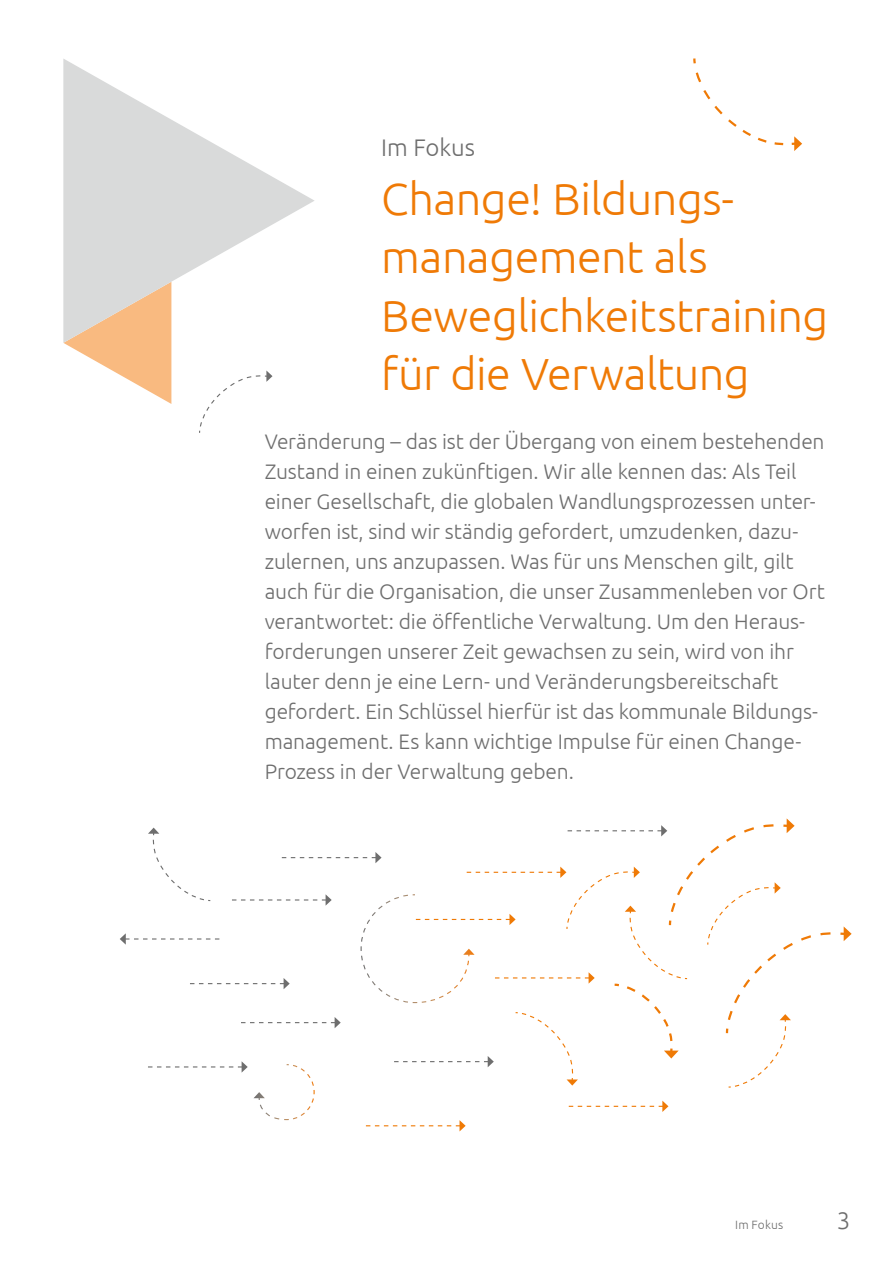
<style>
.page{position:relative;width:893px;height:1263px;background:#fff}
.page>*{position:absolute;margin:0;border:0;box-sizing:border-box;transform-origin:0 0}
.t1{font:300 45px/58.5px "Ubuntu";letter-spacing:-.01em;color:#ef7a06}
.t2{font:300 24px "Ubuntu";letter-spacing:-.005em;color:#6e6e6e}
.t3{font:300 21px/30px "Ubuntu";letter-spacing:-.005em;color:#6e6e6e}
.t4{font:300 12px "Ubuntu";letter-spacing:.015em;color:#6e6e6e}
</style>
<div class="page">
<svg style="left:64px;top:343px;width:107px;height:61px"></svg>
<svg style="left:63px;top:59px;width:251px;height:284px"></svg>
<svg style="left:693px;top:58px;width:109px;height:93px"></svg>
<svg style="left:199px;top:370px;width:73px;height:63px"></svg>
<svg style="left:120px;top:818px;width:732px;height:313px"></svg>
<p class="t2" style="left:381px;top:133px;width:95px">Im Fokus</p>
<h1 class="t1" style="left:381px;top:168px;width:448px">Change! Bildungs&shy;management als<br>Beweglichkeitstraining für die Verwaltung</h1>
<p class="t3" style="left:265px;top:425px;width:562px">Veränderung – das ist der Übergang von einem bestehenden Zustand in einen zukünftigen. Wir alle kennen das: Als Teil einer Gesellschaft, die globalen Wandlungsprozessen unter&shy;worfen ist, sind wir ständig gefordert, umzudenken, dazu&shy;zulernen, uns anzupassen. Was für uns Menschen gilt, gilt auch für die Organisation, die unser Zusammenleben vor Ort verantwortet: die öffentliche Verwaltung. Um den Heraus&shy;forderungen unserer Zeit gewachsen zu sein, wird von ihr lauter denn je eine Lern- und Veränderungsbereitschaft gefordert. Ein Schlüssel hierfür ist das kommunale Bildungs&shy;management. Es kann wichtige Impulse für einen Change-Prozess in der Verwaltung geben.</p>
<p class="t4" style="left:735px;top:1217px;width:50px">Im Fokus</p>
<p class="t2" style="left:837px;top:1206px;width:15px">3</p>
</div>
